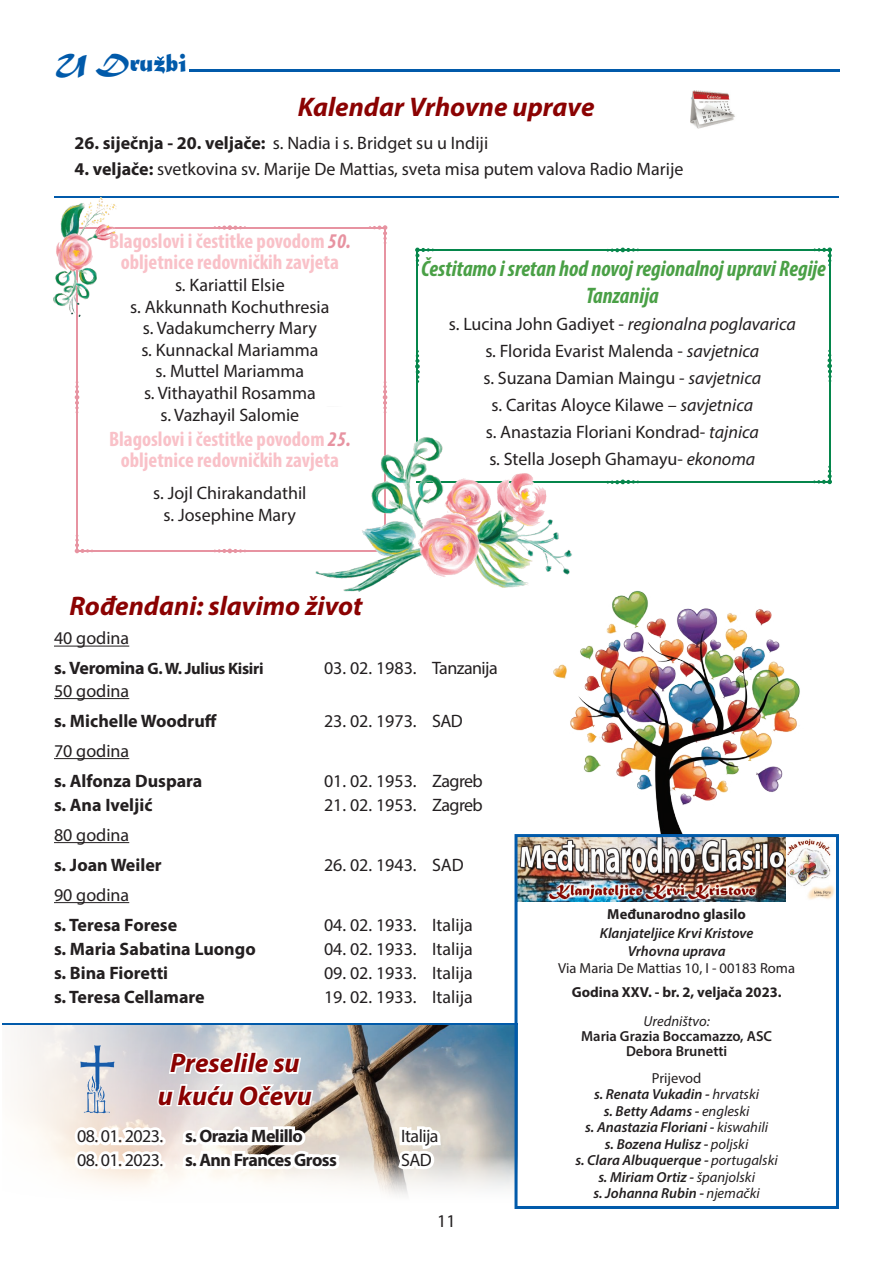
<style>
.page{position:relative;width:893px;height:1263px;background:#fff}
.page>*{position:absolute;margin:0;border:0;box-sizing:border-box;transform-origin:0 0}
.t1{font:italic 700 27px/32.4px "Myriad Pro";color:#8b0202;text-align:center}
.t2{font:27px "Matura MT Script Capitals";color:#015aaa}
.t3{font:italic 700 condensed 22.5px/27px "Myriad Pro";color:#4aa046;text-align:center}
.t4{font:700 condensed 21px/21px "Myriad Pro";color:#f9c1c8;text-align:center}
.t5{font:18px/21.6px "Myriad Pro";color:#231f20;text-align:center}
.t6{font:700 18px "Myriad Pro";color:#231f20}
.t7{font:700 18px "Myriad Pro";letter-spacing:-.03em;color:#231f20}
.t8{font:18px "Myriad Pro";letter-spacing:-.03em;color:#231f20}
.t9{font:700 16.5px "Myriad Pro";letter-spacing:-.02em;color:#231f20}
.t10{font:italic 600 14.55px/16.5px "Myriad Pro";color:#231f20;text-align:center}
.t11{font:700 14.55px "Myriad Pro";color:#231f20}
.t12{font:600 14.55px/15px "Myriad Pro";color:#231f20;text-align:center}
.t13{font:14.55px "Myriad Pro";color:#231f20}
.t14{font:italic 14.55px "Myriad Pro";color:#231f20}
.s1{font-weight:700}
.s2{font-style:italic;color:#e793a1}
.s3{font-style:italic}
.s4{font-size:18px}
.s5{font-weight:400}
.s6{font-weight:400;font-style:normal}
</style>
<div class="page">
<img style="left:3px;top:1024px;width:511px;height:171px">
<svg style="left:72px;top:1050px;width:271px;height:145px"></svg>
<svg style="left:394px;top:1036px;width:50px;height:137px"></svg>
<hr style="left:3px;top:1023px;width:515px;height:1px;background:#015aaa">
<img style="left:63px;top:1044px;width:61px;height:72px">
<img style="left:553px;top:590px;width:247px;height:244px">
<img style="left:690px;top:90px;width:45px;height:39px">
<hr style="left:54px;top:196px;width:785px;height:2px;background:#015aaa">
<hr style="left:54px;top:646px;width:75px;height:1px;background:#231f20">
<hr style="left:54px;top:698px;width:75px;height:1px;background:#231f20">
<hr style="left:54px;top:758px;width:75px;height:1px;background:#231f20">
<hr style="left:54px;top:842px;width:75px;height:1px;background:#231f20">
<hr style="left:54px;top:902px;width:75px;height:1px;background:#231f20">
<hr style="left:77px;top:227px;width:309px;height:1px;background:#e793a1">
<hr style="left:384px;top:227px;width:2px;height:309px;background:#e793a1">
<hr style="left:76px;top:227px;width:2px;height:325px;background:#e793a1">
<hr style="left:76px;top:550px;width:309px;height:2px;background:#e793a1">
<img style="left:54px;top:198px;width:63px;height:118px">
<hr style="left:417px;top:249px;width:1px;height:196px;background:#05864b">
<hr style="left:417px;top:249px;width:412px;height:2px;background:#05864b">
<hr style="left:417px;top:481px;width:412px;height:2px;background:#05864b">
<hr style="left:829px;top:249px;width:1px;height:234px;background:#05864b">
<img style="left:315px;top:407px;width:271px;height:193px">
<svg style="left:415px;top:248px;width:19px;height:18px"></svg>
<svg style="left:415px;top:350px;width:5px;height:33px"></svg>
<svg style="left:606px;top:248px;width:33px;height:4px"></svg>
<svg style="left:606px;top:480px;width:33px;height:4px"></svg>
<svg style="left:827px;top:349px;width:5px;height:33px"></svg>
<svg style="left:813px;top:247px;width:19px;height:19px"></svg>
<svg style="left:813px;top:465px;width:19px;height:19px"></svg>
<svg style="left:369px;top:225px;width:18px;height:19px"></svg>
<svg style="left:75px;top:535px;width:18px;height:18px"></svg>
<svg style="left:383px;top:381px;width:4px;height:33px"></svg>
<svg style="left:75px;top:381px;width:4px;height:32px"></svg>
<svg style="left:214px;top:549px;width:32px;height:4px"></svg>
<svg style="left:213px;top:225px;width:33px;height:5px"></svg>
<svg style="left:189px;top:70px;width:650px;height:2px"></svg>
<svg style="left:157px;top:56px;width:7px;height:6px"></svg>
<img style="left:783px;top:838px;width:52px;height:64px">
<img style="left:518px;top:838px;width:267px;height:63px">
<div style="left:514px;top:834px;width:325px;height:375px;border:3px solid #015aaa"></div>
<h1 class="t2" style="left:56px;top:46px;width:132px">U Druzbi</h1>
<h1 class="t1" style="left:298px;top:90px;width:298px">Kalendar Vrhovne uprave</h1>
<p class="t5" style="left:75px;top:132px;width:415px"><span class="s1">26. siječnja - 20. veljače:</span> s. Nadia i s. Bridget su u Indiji</p>
<p class="t5" style="left:75px;top:158px;width:610px"><span class="s1">4. veljače:</span> svetkovina sv. Marije De Mattias, sveta misa putem valova Radio Marije</p>
<p class="t4" style="left:109px;top:230px;width:243px">Blagoslovi i čestitke povodom <span class="s2">50. </span>obljetnice redovničkih zavjeta</p>
<p class="t5" style="left:130px;top:274px;width:201px">s. Kariattil Elsie<br>s. Akkunnath Kochuthresia s. Vadakumcherry Mary<br>s. Kunnackal Mariamma<br>s. Muttel Mariamma<br>s. Vithayathil Rosamma<br>s. Vazhayil Salomie</p>
<p class="t4" style="left:109px;top:427px;width:243px;line-height:21.6px">Blagoslovi i čestitke povodom <span class="s2">25. </span>obljetnice redovničkih zavjeta</p>
<p class="t5" style="left:153px;top:482px;width:155px">s. Jojl Chirakandathil s. Josephine Mary</p>
<h1 class="t1" style="left:69px;top:589px;width:295px">Rođendani: slavimo život</h1>
<p class="t3" style="left:421px;top:254px;width:406px">Čestitamo i sretan hod novoj regionalnoj upravi Regije<br>Tanzanija</p>
<p class="t5" style="left:449px;top:310px;width:348px;line-height:27px">s. Lucina John Gadiyet - <span class="s3">regionalna poglavarica </span>s. Florida Evarist Malenda - <span class="s3">savjetnica<br></span>s. Suzana Damian Maingu - <span class="s3">savjetnica<br></span>s. Caritas Aloyce Kilawe – <span class="s3">savjetnica<br></span>s. Anastazia Floriani Kondrad- <span class="s3">tajnica<br></span>s. Stella Joseph Ghamayu- <span class="s3">ekonoma</span></p>
<p class="t5" style="left:54px;top:627px;width:77px">40 godina</p>
<p class="t9" style="left:54px;top:658px;width:211px"><span class="s4">s. Veromina</span> G. W. Julius Kisiri</p>
<p class="t8" style="left:324px;top:657px;width:175px">03. 02. 1983. Tanzanija</p>
<p class="t5" style="left:54px;top:680px;width:77px">50 godina</p>
<p class="t6" style="left:54px;top:709px;width:164px">s. Michelle Woodruff</p>
<p class="t5" style="left:324px;top:710px;width:140px">23. 02. 1973. SAD</p>
<p class="t5" style="left:54px;top:740px;width:77px">70 godina</p>
<p class="t6" style="left:54px;top:769px;width:150px">s. Alfonza Duspara</p>
<p class="t5" style="left:324px;top:770px;width:160px">01. 02. 1953. Zagreb</p>
<p class="t6" style="left:54px;top:793px;width:100px">s. Ana Iveljić</p>
<p class="t5" style="left:324px;top:794px;width:160px">21. 02. 1953. Zagreb</p>
<p class="t5" style="left:54px;top:824px;width:77px">80 godina</p>
<p class="t6" style="left:54px;top:853px;width:109px">s. Joan Weiler</p>
<p class="t5" style="left:324px;top:854px;width:141px">26. 02. 1943. SAD</p>
<p class="t5" style="left:54px;top:884px;width:77px">90 godina</p>
<p class="t6" style="left:54px;top:913px;width:125px">s. Teresa Forese</p>
<p class="t5" style="left:324px;top:914px;width:150px">04. 02. 1933. Italija</p>
<p class="t6" style="left:54px;top:937px;width:203px">s. Maria Sabatina Luongo</p>
<p class="t5" style="left:324px;top:938px;width:150px">04. 02. 1933. Italija</p>
<p class="t6" style="left:54px;top:961px;width:116px">s. Bina Fioretti</p>
<p class="t5" style="left:324px;top:962px;width:150px">09. 02. 1933. Italija</p>
<p class="t6" style="left:54px;top:985px;width:152px">s. Teresa Cellamare</p>
<p class="t5" style="left:324px;top:986px;width:150px">19. 02. 1933. Italija</p>
<h1 class="t1" style="left:158px;top:1046px;width:156px">Preselile su<br>u kuću Očevu</h1>
<p class="t7" style="left:77px;top:1124px;width:227px"><span class="s5">08. 01. 2023.</span> s. Orazia Melillo</p>
<p class="t8" style="left:401px;top:1125px;width:39px">Italija</p>
<p class="t7" style="left:77px;top:1148px;width:261px"><span class="s5">08. 01. 2023.</span> s. Ann Frances Gross</p>
<p class="t5" style="left:401px;top:1149px;width:32px">SAD</p>
<p class="t5" style="left:437px;top:1209px;width:20px">11</p>
<p class="t11" style="left:607px;top:904px;width:140px">Međunarodno glasilo</p>
<p class="t10" style="left:600px;top:924px;width:155px;line-height:17.4px">Klanjateljice Krvi Kristove<br>Vrhovna uprava</p>
<p class="t13" style="left:558px;top:959px;width:238px">Via Maria De Mattias 10, I - 00183 Roma</p>
<p class="t11" style="left:572px;top:982px;width:211px">Godina XXV. - br. 2, veljača 2023.</p>
<p class="t14" style="left:643px;top:1012px;width:68px">Uredništvo:</p>
<p class="t12" style="left:581px;top:1028px;width:192px">Maria Grazia Boccamazzo, ASC<br>Debora Brunetti</p>
<p class="t10" style="left:575px;top:1069px;width:204px"><span class="s6">Prijevod<br></span>s. Renata Vukadin - <span class="s5">hrvatski<br></span>s. Betty Adams - <span class="s5">engleski<br></span>s. Anastazia Floriani - <span class="s5">kiswahili<br></span>s. Bozena Hulisz - <span class="s5">poljski<br></span>s. Clara Albuquerque - <span class="s5">portugalski </span>s. Miriam Ortiz - <span class="s5">španjolski<br></span>s. Johanna Rubin - <span class="s5">njemački</span></p>
</div>
